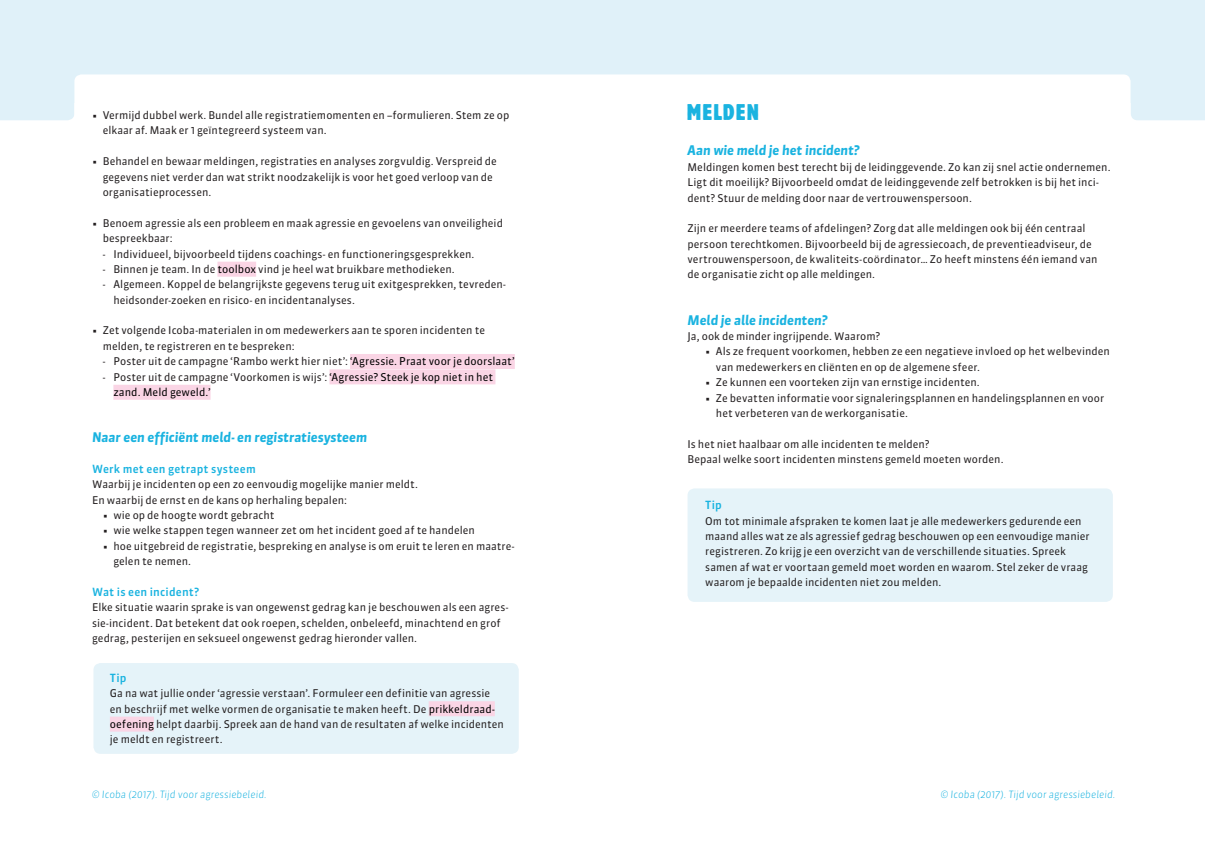
<style>
.page{position:relative;width:1205px;height:851px;background:#fff}
.page>*{position:absolute;margin:0;border:0;box-sizing:border-box;transform-origin:0 0}
.t1{font:condensed 22.5px "Block BE";letter-spacing:.05em;color:#1ab3e0}
.t2{font:italic 700 13.25px "Sanuk";letter-spacing:-.005em;color:#1ab3e0}
.t3{font:500 11.25px "Sanuk";letter-spacing:.02em;color:#1ab3e0}
.t4{font:10.75px "Sanuk";letter-spacing:.005em;color:#000}
.t5{font:10.62px/15.4px "Sanuk";letter-spacing:.005em;color:#231f20}
.t6{font:italic 300 10px "Sanuk";color:#1ab3e0}
.s1{font-size:10.75px;color:#000}
</style>
<div class="page">
<div style="left:602px;top:0;width:539px;height:103px;background:#e0f1f9"></div>
<div style="left:55px;top:0;width:547px;height:103px;background:#e0f1f9"></div>
<div style="left:1130px;top:0;width:75px;height:120px;background:#e0f1f9"></div>
<div style="left:0;top:0;width:74px;height:120px;background:#e0f1f9"></div>
<div style="left:74px;top:74px;width:1056px;height:85px;background:#fff;border-radius:7px"></div>
<div style="left:93px;top:663px;width:426px;height:90px;background:#e5f3f9;border-radius:7px"></div>
<div style="left:687px;top:488px;width:426px;height:113px;background:#e5f3f9;border-radius:7px"></div>
<div style="left:217px;top:261px;width:39px;height:15px;background:#fad5e5"></div>
<div style="left:350px;top:354px;width:165px;height:15px;background:#fad5e5"></div>
<div style="left:329px;top:369px;width:166px;height:15px;background:#fad5e5"></div>
<div style="left:113px;top:384px;width:98px;height:15px;background:#fad5e5"></div>
<div style="left:429px;top:701px;width:66px;height:15px;background:#fad5e5"></div>
<div style="left:110px;top:716px;width:44px;height:15px;background:#fad5e5"></div>
<p class="t5" style="left:103px;top:107px;width:408px;text-indent:-11px">• Vermijd dubbel werk. Bundel alle registratiemomenten en –formulieren. Stem ze op elkaar af. Maak er 1 geïntegreerd systeem van.</p>
<p class="t5" style="left:103px;top:154px;width:395px;text-indent:-11px">• Behandel en bewaar meldingen, registraties en analyses zorgvuldig. Verspreid de gegevens niet verder dan wat strikt noodzakelijk is voor het goed verloop van de organisatieprocessen.</p>
<p class="t5" style="left:103px;top:215px;width:402px;text-indent:-11px">• Benoem agressie als een probleem en maak agressie en gevoelens van onveiligheid bespreekbaar:</p>
<p class="t5" style="left:103px;top:246px;width:373px">- Individueel, bijvoorbeeld tijdens coachings- en functioneringsgesprekken.</p>
<p class="t5" style="left:103px;top:261px;width:354px">- Binnen je team. In de <span class="s1">toolbox</span> vind je heel wat bruikbare methodieken.</p>
<p class="t5" style="left:113px;top:277px;width:394px;text-indent:-11px">- Algemeen. Koppel de belangrijkste gegevens terug uit exitgesprekken, tevreden&shy;heidsonder-zoeken en risico- en incidentanalyses.</p>
<p class="t5" style="left:103px;top:323px;width:384px;text-indent:-11px">• Zet volgende Icoba-materialen in om medewerkers aan te sporen incidenten te melden, te registreren en te bespreken:</p>
<p class="t5" style="left:103px;top:353px;width:413px">- Poster uit de campagne ‘Rambo werkt hier niet’: <span class="s1">‘Agressie. Praat voor je doorslaat’</span></p>
<p class="t5" style="left:103px;top:369px;width:392px">- Poster uit de campagne ‘Voorkomen is wijs’: <span class="s1">‘Agressie? Steek je kop niet in het</span></p>
<p class="t4" style="left:113px;top:385px;width:99px">zand. Meld geweld.’</p>
<p class="t2" style="left:92px;top:429px;width:277px">Naar een efficiënt meld- en registratiesysteem</p>
<p class="t3" style="left:92px;top:462px;width:165px">Werk met een getrapt systeem</p>
<p class="t5" style="left:92px;top:476px;width:327px">Waarbij je incidenten op een zo eenvoudig mogelijke manier meldt.<br>En waarbij de ernst en de kans op herhaling bepalen:</p>
<p class="t5" style="left:103px;top:507px;width:173px">• wie op de hoogte wordt gebracht</p>
<p class="t5" style="left:103px;top:523px;width:374px">• wie welke stappen tegen wanneer zet om het incident goed af te handelen</p>
<p class="t5" style="left:113px;top:538px;width:403px;text-indent:-11px">• hoe uitgebreid de registratie, bespreking en analyse is om eruit te leren en maatre&shy;gelen te nemen.</p>
<p class="t3" style="left:92px;top:585px;width:109px">Wat is een incident?</p>
<p class="t5" style="left:92px;top:599px;width:418px">Elke situatie waarin sprake is van ongewenst gedrag kan je beschouwen als een agres&shy;sie-incident. Dat betekent dat ook roepen, schelden, onbeleefd, minachtend en grof gedrag, pesterijen en seksueel ongewenst gedrag hieronder vallen.</p>
<p class="t3" style="left:110px;top:670px;width:18px">Tip</p>
<p class="t5" style="left:110px;top:685px;width:396px">Ga na wat jullie onder ‘agressie verstaan’. Formuleer een definitie van agressie en beschrijf met welke vormen de organisatie te maken heeft. De <span class="s1">prikkeldraad&shy;oefening</span> helpt daarbij. Spreek aan de hand van de resultaten af welke incidenten je meldt en registreert.</p>
<h1 class="t1" style="left:687px;top:99px;width:74px">MELDEN</h1>
<p class="t2" style="left:687px;top:142px;width:174px">Aan wie meld je het incident?</p>
<p class="t5" style="left:687px;top:159px;width:424px">Meldingen komen best terecht bij de leidinggevende. Zo kan zij snel actie ondernemen.<br>Ligt dit moeilijk? Bijvoorbeeld omdat de leidinggevende zelf betrokken is bij het inci&shy;dent? Stuur de melding door naar de vertrouwenspersoon.</p>
<p class="t5" style="left:687px;top:221px;width:411px">Zijn er meerdere teams of afdelingen? Zorg dat alle meldingen ook bij één centraal persoon terechtkomen. Bijvoorbeeld bij de agressiecoach, de preventieadviseur, de vertrouwenspersoon, de kwaliteits-coördinator… Zo heeft minstens één iemand van de organisatie zicht op alle meldingen.</p>
<p class="t2" style="left:687px;top:311px;width:142px">Meld je alle incidenten?</p>
<p class="t5" style="left:687px;top:328px;width:194px">Ja, ook de minder ingrijpende. Waarom?</p>
<p class="t5" style="left:716px;top:344px;width:396px;text-indent:-11px">• Als ze frequent voorkomen, hebben ze een negatieve invloed op het welbevinden van medewerkers en cliënten en op de algemene sfeer.</p>
<p class="t5" style="left:705px;top:374px;width:276px">• Ze kunnen een voorteken zijn van ernstige incidenten.</p>
<p class="t5" style="left:716px;top:390px;width:390px;text-indent:-11px">• Ze bevatten informatie voor signaleringsplannen en handelingsplannen en voor het verbeteren van de werkorganisatie.</p>
<p class="t5" style="left:687px;top:436px;width:318px">Is het niet haalbaar om alle incidenten te melden?<br>Bepaal welke soort incidenten minstens gemeld moeten worden.</p>
<p class="t3" style="left:705px;top:498px;width:18px">Tip</p>
<p class="t5" style="left:705px;top:513px;width:386px">Om tot minimale afspraken te komen laat je alle medewerkers gedurende een maand alles wat ze als agressief gedrag beschouwen op een eenvoudige manier registreren. Zo krijg je een overzicht van de verschillende situaties. Spreek samen af wat er voortaan gemeld moet worden en waarom. Stel zeker de vraag waarom je bepaalde incidenten niet zou melden.</p>
<p class="t6" style="left:92px;top:787px;width:176px">© Icoba (2017). Tijd voor agressiebeleid.</p>
<p class="t6" style="left:941px;top:787px;width:176px">© Icoba (2017). Tijd voor agressiebeleid.</p>
</div>
